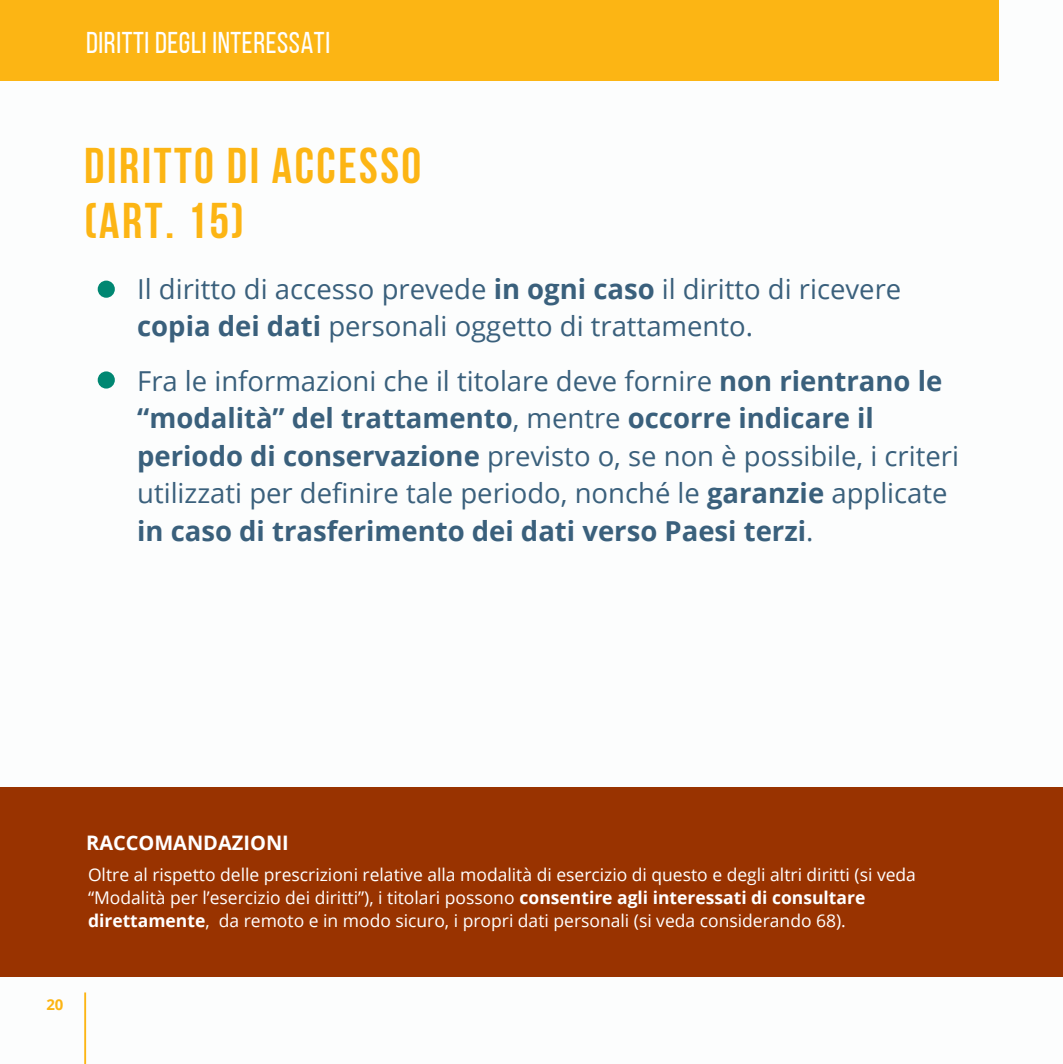
<style>
.page{position:relative;width:1063px;height:1064px;background:#fff}
.page>*{position:absolute;margin:0;border:0;box-sizing:border-box;transform-origin:0 0}
.t1{font:700 50px/54.2px "Bebas Neue";letter-spacing:.05em;color:#fcb514}
.t2{font:30px "Bebas Neue";letter-spacing:.02em;color:#fff}
.t3{font:27.5px/37.5px "Open Sans";color:#3a607c}
.t4{font:700 20px "Open Sans";color:#fff}
.t5{font:17.5px/23.2px "Open Sans";color:#fff}
.t6{font:700 15px "Open Sans";color:#fcb514}
.s1{font-weight:700}
</style>
<div class="page">
<div style="left:98px;top:280px;width:17px;height:18px;background:#008772;border-radius:50%"></div>
<div style="left:98px;top:371px;width:17px;height:17px;background:#008772;border-radius:50%"></div>
<div style="left:0;top:787px;width:1062px;height:189px;background:#930"></div>
<div style="left:0;top:0;width:998px;height:80px;background:#fcb514"></div>
<hr style="left:84px;top:992px;width:2px;height:70px;background:#fcb514">
<p class="t2" style="left:86px;top:31px;width:245px">DIRITTI DEGLI INTERESSATI</p>
<h1 class="t1" style="left:84px;top:144px;width:339px">DIRITTO DI ACCESSO (ART. 15)</h1>
<p class="t3" style="left:137px;top:269px;width:765px">Il diritto di accesso prevede <span class="s1">in ogni caso</span> il diritto di ricevere <span class="s1">copia dei dati</span> personali oggetto di trattamento.</p>
<p class="t3" style="left:137px;top:361px;width:823px">Fra le informazioni che il titolare deve fornire <span class="s1">non rientrano le “modalità” del trattamento</span>, mentre <span class="s1">occorre indicare il periodo di conservazione</span> previsto o, se non è possibile, i criteri utilizzati per definire tale periodo, nonché le <span class="s1">garanzie</span> applicate <span class="s1">in caso di trasferimento dei dati verso Paesi terzi</span>.</p>
<p class="t4" style="left:86px;top:827px;width:204px">RACCOMANDAZIONI</p>
<p class="t5" style="left:88px;top:862px;width:829px">Oltre al rispetto delle prescrizioni relative alla modalità di esercizio di questo e degli altri diritti (si veda “Modalità per l’esercizio dei diritti”), i titolari possono <span class="s1">consentire agli interessati di consultare direttamente</span>, da remoto e in modo sicuro, i propri dati personali (si veda considerando 68).</p>
<p class="t6" style="left:46px;top:993px;width:19px">20</p>
</div>
